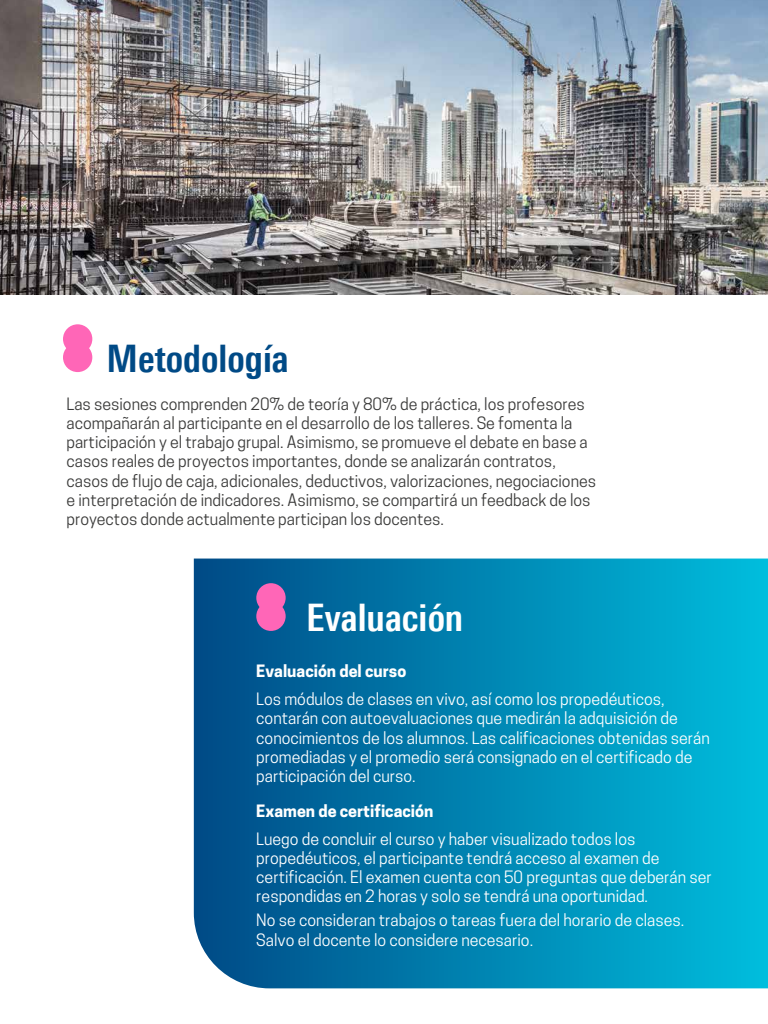
<style>
.page{position:relative;width:768px;height:1024px;background:#fff}
.page>*{position:absolute;margin:0;border:0;box-sizing:border-box;transform-origin:0 0}
.t1{font:700 condensed 38px "Univers Next Pro";color:#004a86}
.t2{font:700 condensed 38px "Univers Next Pro";color:#fff}
.t3{font:16px/19.2px "Cooper Hewitt";color:#fff}
.t4{font:16px/19.2px "Cooper Hewitt";color:#3a3a39}
.t5{font:700 16px "Cooper Hewitt";color:#fff}
</style>
<div class="page">
<svg style="left:194px;top:559px;width:574px;height:429px;background:#0185b2"></svg>
<img style="left:0;top:0;width:768px;height:294px">
<div style="left:63px;top:343px;width:29px;height:29px;background:#ff66b7;border-radius:50%"></div>
<div style="left:63px;top:324px;width:29px;height:30px;background:#ff66b7;border-radius:50%"></div>
<div style="left:256px;top:602px;width:30px;height:29px;background:#ff66b7;border-radius:50%"></div>
<div style="left:256px;top:583px;width:30px;height:30px;background:#ff66b7;border-radius:50%"></div>
<h1 class="t1" style="left:107px;top:336px;width:184px">Metodología</h1>
<p class="t4" style="left:67px;top:394px;width:531px">Las sesiones comprenden 20% de teoría y 80% de práctica, los profesores acompañarán al participante en el desarrollo de los talleres. Se fomenta la participación y el trabajo grupal. Asimismo, se promueve el debate en base a casos reales de proyectos importantes, donde se analizarán contratos, casos de flujo de caja, adicionales, deductivos, valorizaciones, negociaciones e interpretación de indicadores. Asimismo, se compartirá un feedback de los proyectos donde actualmente participan los docentes.</p>
<h1 class="t2" style="left:306px;top:595px;width:158px">Evaluación</h1>
<p class="t5" style="left:256px;top:662px;width:151px">Evaluación del curso</p>
<p class="t3" style="left:256px;top:690px;width:455px">Los módulos de clases en vivo, así como los propedéuticos, contarán con autoevaluaciones que medirán la adquisición de conocimientos de los alumnos. Las calificaciones obtenidas serán promediadas y el promedio será consignado en el certificado de participación del curso.</p>
<p class="t5" style="left:256px;top:801px;width:179px">Examen de certificación</p>
<p class="t3" style="left:256px;top:829px;width:457px">Luego de concluir el curso y haber visualizado todos los propedéuticos, el participante tendrá acceso al examen de certificación. El examen cuenta con 50 preguntas que deberán ser respondidas en 2 horas y solo se tendrá una oportunidad.</p>
<p class="t3" style="left:256px;top:911px;width:429px">No se consideran trabajos o tareas fuera del horario de clases.<br>Salvo el docente lo considere necesario.</p>
</div>
